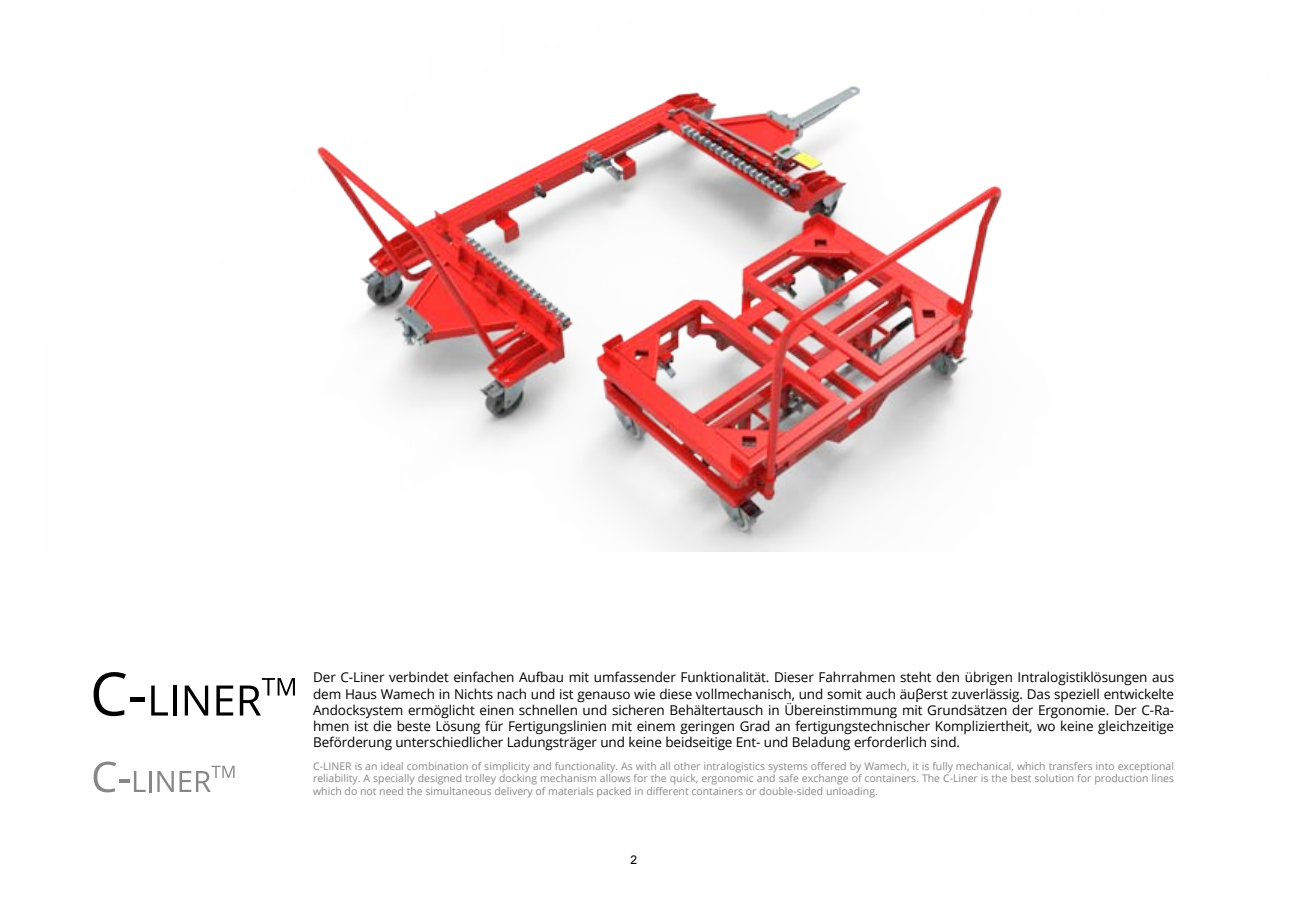
<style>
.page{position:relative;width:1289px;height:919px;background:#fff}
.page>*{position:absolute;margin:0;border:0;box-sizing:border-box;transform-origin:0 0}
.t1{font:13.5px/16.2px "Open Sans";letter-spacing:-.005em;color:#000;text-align:justify}
.t2{font:12px "Arial";color:#000}
.t3{font:10.5px/12.6px "Open Sans";color:#878787;text-align:justify}
</style>
<div class="page">
<img style="left:317px;top:86px;width:685px;height:465px">
<svg style="left:94px;top:672px;width:32px;height:44px"></svg>
<hr style="left:130px;top:697px;width:15px;height:4px;background:#000">
<svg style="left:151px;top:685px;width:17px;height:30px"></svg>
<hr style="left:173px;top:685px;width:3px;height:30px;background:#000">
<svg style="left:185px;top:685px;width:23px;height:30px"></svg>
<svg style="left:216px;top:685px;width:17px;height:30px"></svg>
<svg style="left:240px;top:678px;width:55px;height:37px"></svg>
<svg style="left:94px;top:761px;width:52px;height:31px"></svg>
<hr style="left:149px;top:771px;width:3px;height:21px;background:#878787">
<svg style="left:157px;top:765px;width:77px;height:27px"></svg>
<p class="t1" style="left:313px;top:669px;width:862px">Der C-Liner verbindet einfachen Aufbau mit umfassender Funktionalität. Dieser Fahrrahmen steht den übrigen Intralogistiklösungen aus dem Haus Wamech in Nichts nach und ist genauso wie diese vollmechanisch, und somit auch äuβerst zuverlässig. Das speziell entwickelte Andocksystem ermöglicht einen schnellen und sicheren Behältertausch in Übereinstimmung mit Grundsätzen der Ergonomie. Der C-Ra&shy;hmen ist die beste Lösung für Fertigungslinien mit einem geringen Grad an fertigungstechnischer Kompliziertheit, wo keine gleichzeitige Beförderung unterschiedlicher Ladungsträger und keine beidseitige Ent- und Beladung erforderlich sind.</p>
<p class="t3" style="left:313px;top:759px;width:862px">C-LINER is an ideal combination of simplicity and functionality. As with all other intralogistics systems offered by Wamech, it is fully mechanical, which transfers into exceptional reliability. A specially designed trolley docking mechanism allows for the quick, ergonomic and safe exchange of containers. The C-Liner is the best solution for production lines which do not need the simultaneous delivery of materials packed in different containers or double-sided unloading.</p>
<p class="t2" style="left:630px;top:851px;width:8px">2</p>
</div>
